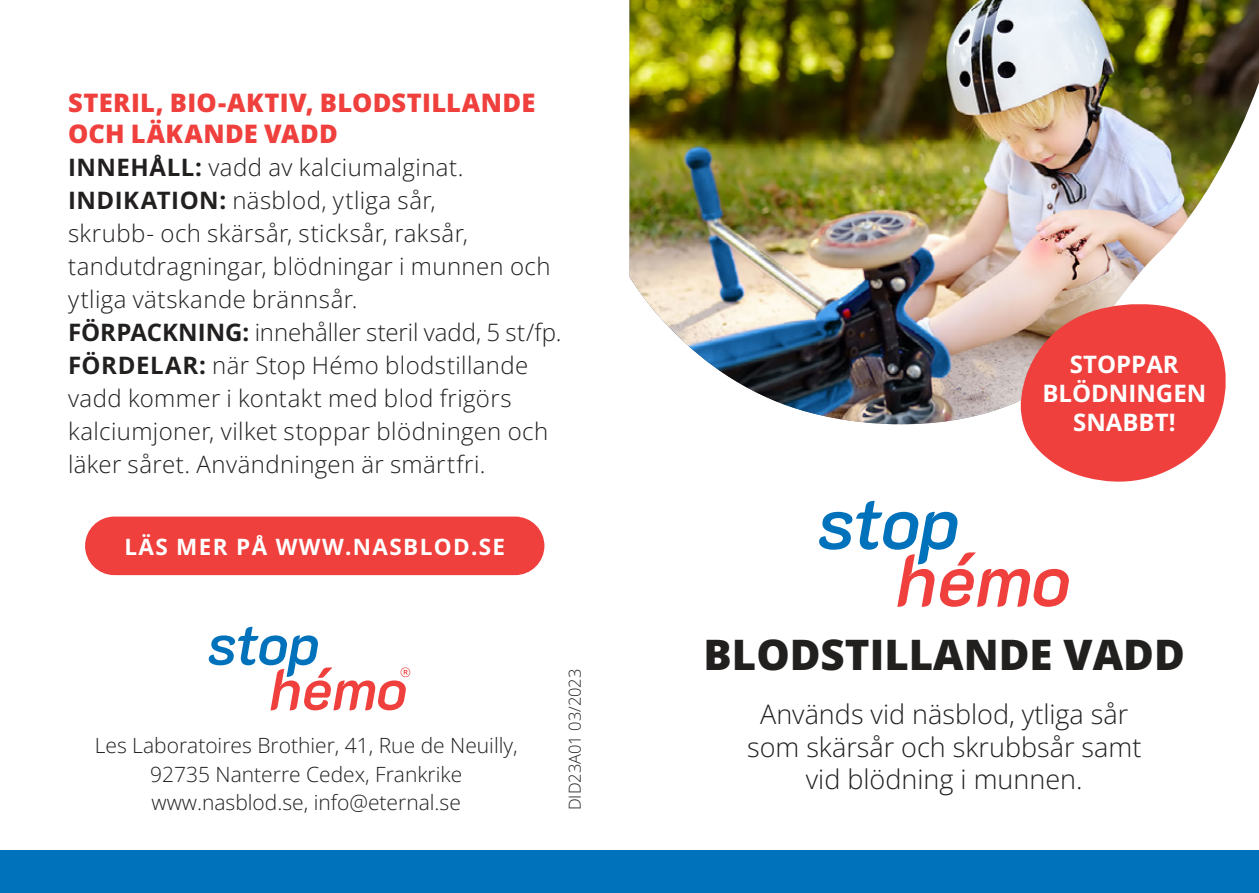
<style>
.page{position:relative;width:1259px;height:893px;background:#fff}
.page>*{position:absolute;margin:0;border:0;box-sizing:border-box;transform-origin:0 0}
.t1{font:800 42px "Open Sans";color:#221f1f}
.t2{font:300 27px/32.4px "Open Sans";color:#221f1f;text-align:center}
.t3{font:800 25.5px/30.6px "Open Sans";letter-spacing:.01em;color:#ef403d}
.t4{font:300 24px/33px "Open Sans";letter-spacing:.015em;color:#221f1f}
.t5{font:700 24px/28.8px "Open Sans";color:#fff;text-align:center}
.t6{font:700 22.5px "Open Sans";letter-spacing:.06em;color:#fff}
.t7{font:300 21px/28.5px "Open Sans";color:#221f1f;text-align:center}
.t8{font:300 16.5px "Open Sans";color:#221f1f}
.s1{font-weight:700}
</style>
<div class="page">
<img style="left:629px;top:0;width:629px;height:425px">
<div style="left:85px;top:517px;width:459px;height:58px;background:#ef403d;border-radius:29px"></div>
<svg style="left:1020px;top:303px;width:205px;height:179px"></svg>
<div style="left:0;top:850px;width:1259px;height:43px;background:#0071bb"></div>
<div style="left:801px;top:489px;width:175px;height:76px;border:1px solid #fff;border-radius:21px"></div>
<div style="left:879px;top:545px;width:205px;height:79px;border:1px solid #fff;border-radius:21px"></div>
<svg style="left:819px;top:501px;width:250px;height:106px"></svg>
<div style="left:195px;top:617px;width:138px;height:61px;border:1px solid #fff;border-radius:17px"></div>
<div style="left:256px;top:661px;width:162px;height:63px;border:1px solid #fff;border-radius:17px"></div>
<svg style="left:209px;top:627px;width:201px;height:83px"></svg>
<p class="t3" style="left:68px;top:88px;width:469px">STERIL, BIO-AKTIV, BLODSTILLANDE<br>OCH LÄKANDE VADD</p>
<p class="t4" style="left:68px;top:153px;width:495px"><span class="s1">INNEHÅLL:</span> vadd av kalciumalginat.<br><span class="s1">INDIKATION:</span> näsblod, ytliga sår,<br>skrubb- och skärsår, sticksår, raksår, tandutdragningar, blödningar i munnen och ytliga vätskande brännsår.<br><span class="s1">FÖRPACKNING:</span> innehåller steril vadd, 5 st/fp.<br><span class="s1">FÖRDELAR:</span> när Stop Hémo blodstillande vadd kommer i kontakt med blod frigörs kalciumjoner, vilket stoppar blödningen och läker såret. Användningen är smärtfri.</p>
<p class="t6" style="left:124px;top:537px;width:382px">LÄS MER PÅ WWW.NASBLOD.SE</p>
<p class="t7" style="left:95px;top:733px;width:424px">Les Laboratoires Brothier, 41, Rue de Neuilly,<br>92735 Nanterre Cedex, Frankrike www.nasblod.se, info@eternal.se</p>
<p class="t8" style="left:567px;top:810px;width:143px;rotate:-90deg">DID23A01 03/2023</p>
<p class="t5" style="left:1042px;top:350px;width:165px">STOPPAR<br>BLÖDNINGEN<br>SNABBT!</p>
<h1 class="t1" style="left:703px;top:634px;width:483px">BLODSTILLANDE VADD</h1>
<p class="t2" style="left:747px;top:700px;width:396px">Används vid näsblod, ytliga sår som skärsår och skrubbsår samt vid blödning i munnen.</p>
</div>
